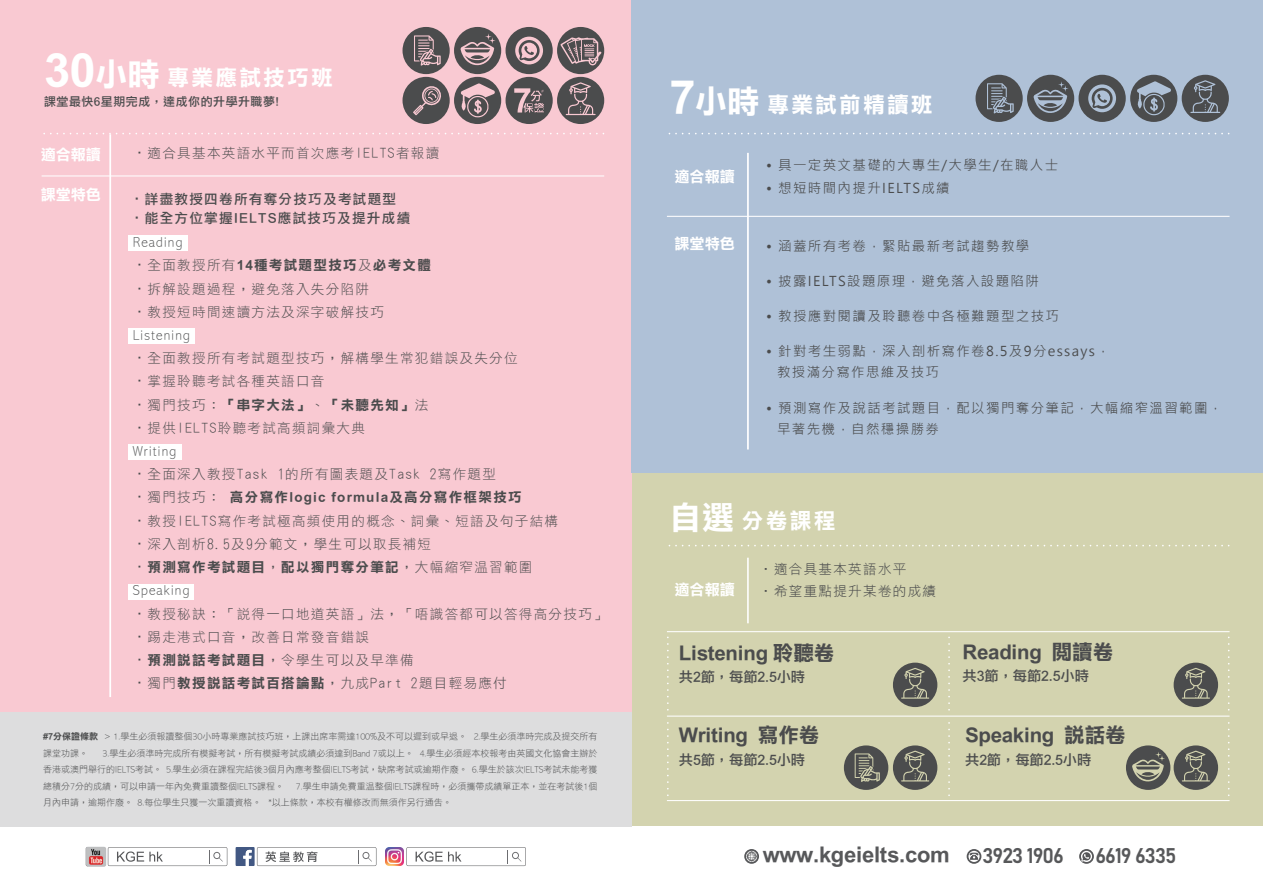
<style>
.page{position:relative;width:1263px;height:893px;background:#fff}
.page>*{position:absolute;margin:0;border:0;box-sizing:border-box;transform-origin:0 0}
.t1{font:22.05px "DF Li Hei Bd HK BF";color:#57585a}
.t2{font:21.75px "DF Li Hei Bd HK BF";letter-spacing:.1em;color:#fff}
.t3{font:21px "Bahnschrift";letter-spacing:-.05em;color:#57585a}
.t4{font:20.55px "DF Li Hei Bd HK BF";color:#4b4c4d}
.t5{font:15px "DF Li Hei Bd HK BF";color:#fff}
.t6{font:14.25px "DF Li Hei Md HK BF";color:#4b4c4d}
.t7{font:13.5px/23.2px "DF Li Hei Lt WIN BF";letter-spacing:.1em;color:#4b4c4d}
.t8{font:13.5px/21px "Microsoft Jheng Hei";letter-spacing:.1em;color:#4b4c4d}
.t9{font:13.5px "DF Li Hei Bd HK BF";letter-spacing:.1em;color:#4b4c4d}
.t10{font:13.5px/18.8px "DF Li Hei Md HK BF";letter-spacing:.1em;color:#4b4c4d}
.t11{font:13.5px "DF Li Hei Lt HK BF";letter-spacing:.1em;color:#4b4c4d}
.t12{font:13.5px/21.5px "DF Hei Lt HKP BF";letter-spacing:.1em;color:#4b4c4d}
.t13{font:11.85px "DF Li Hei Md HK BF";letter-spacing:.05em;color:#4b4c4d}
.t14{font:9px/16.5px "DF Li Hei Lt HK BF";color:#4b4c4d}
.s1{font-size:46.95px}
.s2{font-size:32.4px}
.s3{font-family:"DF Li Hei Lt WIN BF"}
.s4{font-family:"DF Li Hei Bd HK BF"}
</style>
<div class="page">
<div style="left:631px;top:473px;width:632px;height:420px;background:#d3d3af"></div>
<div style="left:0;top:0;width:631px;height:712px;background:#f9c9d2"></div>
<div style="left:631px;top:0;width:632px;height:473px;background:#afc1d7"></div>
<div style="left:128px;top:235px;width:60px;height:16px;background:#fff"></div>
<div style="left:128px;top:329px;width:67px;height:15px;background:#fff"></div>
<div style="left:128px;top:445px;width:54px;height:15px;background:#fff"></div>
<div style="left:128px;top:584px;width:66px;height:15px;background:#fff"></div>
<hr style="left:109px;top:134px;width:2px;height:563px;background:#fff">
<hr style="left:42px;top:175px;width:562px;height:1px;background:#fff">
<hr style="left:747px;top:153px;width:2px;height:296px;background:#fff">
<hr style="left:747px;top:558px;width:2px;height:65px;background:#fff">
<hr style="left:667px;top:216px;width:562px;height:1px;background:#fff">
<hr style="left:667px;top:631px;width:562px;height:1px;background:#fff">
<hr style="left:667px;top:800px;width:562px;height:1px;background:#fff">
<hr style="left:667px;top:716px;width:562px;height:1px;background:#fff">
<div style="left:0;top:826px;width:1263px;height:67px;background:#fff"></div>
<img style="left:85px;top:846px;width:23px;height:21px">
<svg style="left:108px;top:847px;width:119px;height:19px"></svg>
<svg style="left:406px;top:847px;width:120px;height:19px"></svg>
<svg style="left:236px;top:847px;width:140px;height:19px"></svg>
<img style="left:385px;top:847px;width:19px;height:19px">
<svg style="left:966px;top:849px;width:15px;height:15px"></svg>
<svg style="left:1079px;top:849px;width:15px;height:15px"></svg>
<svg style="left:744px;top:849px;width:15px;height:15px"></svg>
<div style="left:0;top:712px;width:631px;height:114px;background:#ddddde"></div>
<svg style="left:893px;top:663px;width:44px;height:44px"></svg>
<svg style="left:1173px;top:663px;width:45px;height:44px"></svg>
<svg style="left:668px;top:545px;width:561px;height:1px"></svg>
<svg style="left:948px;top:637px;width:2px;height:74px"></svg>
<svg style="left:948px;top:722px;width:2px;height:74px"></svg>
<svg style="left:1228px;top:637px;width:1px;height:74px"></svg>
<svg style="left:1228px;top:722px;width:1px;height:74px"></svg>
<svg style="left:667px;top:637px;width:1px;height:74px"></svg>
<svg style="left:667px;top:722px;width:1px;height:74px"></svg>
<svg style="left:668px;top:133px;width:561px;height:1px"></svg>
<svg style="left:43px;top:133px;width:561px;height:1px"></svg>
<svg style="left:844px;top:745px;width:93px;height:45px"></svg>
<svg style="left:975px;top:75px;width:254px;height:47px"></svg>
<svg style="left:1126px;top:745px;width:92px;height:45px"></svg>
<svg style="left:402px;top:27px;width:202px;height:97px"></svg>
<h2 class="t2" style="left:44px;top:67px;width:290px"><span class="s1">30</span><span class="s2">小時</span> 專業應試技巧班</h2>
<h3 class="t13" style="left:44px;top:96px;width:236px">課堂最快6星期完成，達成你的升學升職夢!</h3>
<h3 class="t5" style="left:41px;top:146px;width:62px">適合報讀</h3>
<h3 class="t5" style="left:41px;top:187px;width:62px">課堂特色</h3>
<h3 class="t7" style="left:133px;top:142px;width:308px">‧適合具基本英語水平而首次應考IELTS者報讀</h3>
<h3 class="t10" style="left:130px;top:190px;width:282px">‧詳盡教授四卷所有奪分技巧及考試題型‧能全方位掌握IELTS應試技巧及提升成績</h3>
<h3 class="t11" style="left:133px;top:235px;width:51px">Reading</h3>
<h3 class="t9" style="left:133px;top:259px;width:300px"><span class="s3">‧全面教授所有</span>14種考試題型技巧<span class="s3">及</span>必考文體</h3>
<h3 class="t7" style="left:133px;top:277px;width:253px">‧拆解設題過程，避免落入失分陷阱‧教授短時間速讀方法及深字破解技巧</h3>
<h3 class="t11" style="left:133px;top:328px;width:58px">Listening</h3>
<h3 class="t7" style="left:133px;top:347px;width:386px">‧全面教授所有考試題型技巧，解構學生常犯錯誤及失分位‧掌握聆聽考試各種英語口音</h3>
<h3 class="t9" style="left:133px;top:398px;width:297px"><span class="s3">‧獨門技巧：</span>「串字大法」<span class="s3">、</span>「未聽先知」<span class="s3">法</span></h3>
<h3 class="t7" style="left:133px;top:416px;width:234px">‧提供IELTS聆聽考試高頻詞彙大典</h3>
<h3 class="t11" style="left:133px;top:444px;width:45px">Writing</h3>
<h3 class="t7" style="left:133px;top:463px;width:365px">‧全面深入教授Task 1的所有圖表題及Task 2寫作題型</h3>
<h3 class="t9" style="left:133px;top:491px;width:390px"><span class="s3">‧獨門技巧：</span> 高分寫作logic formula及高分寫作框架技巧</h3>
<h3 class="t7" style="left:133px;top:509px;width:427px">‧教授IELTS寫作考試極高頻使用的概念、詞彙、短語及句子結構‧深入剖析8.5及9分範文，學生可以取長補短</h3>
<h3 class="t9" style="left:133px;top:560px;width:401px"><span class="s3">‧</span>預測寫作考試題目<span class="s3">，</span>配以獨門奪分筆記<span class="s3">，大幅縮窄溫習範圍</span></h3>
<h3 class="t11" style="left:133px;top:583px;width:58px">Speaking</h3>
<h3 class="t7" style="left:133px;top:602px;width:475px">‧教授秘訣：「說得一口地道英語」法，「唔識答都可以答得高分技巧」‧踢走港式口音，改善日常發音錯誤<br>‧<span class="s4">預測說話考試題目</span>，令學生可以及早準備<br>‧獨門<span class="s4">教授說話考試百搭論點</span>，九成Part 2題目輕易應付</h3>
<p class="t14" style="left:43px;top:729px;width:556px"><span class="s4">#7分保證條款</span> &gt; 1.學生必須報讀整個30小時專業應試技巧班，上課出席率需達100%及不可以遲到或早退。 2.學生必須準時完成及提交所有課堂功課。</p>
<p class="t14" style="left:43px;top:745px;width:556px;text-align:justify;text-indent:59px">3.學生必須準時完成所有模擬考試，所有模擬考試成績必須達到Band 7或以上。 4.學生必須經本校報考由英國文化協會主辦於香港或澳門舉行的IELTS考試。 5.學生必須在課程完結後3個月內應考整個IELTS考試，缺席考試或逾期作廢。 6.學生於該次IELTS考試未能考獲總積分7分的成績，可以申請一年內免費重讀整個IELTS課程。</p>
<p class="t14" style="left:43px;top:778px;width:556px;text-indent:253px">7.學生申請免費重溫整個IELTS課程時，必須攜帶成績單正本，並在考試後1個月內申請，逾期作廢。 8.每位學生只獲一次重讀資格。 *以上條款，本校有權修改而無須作另行通告。</p>
<h2 class="t2" style="left:669px;top:93px;width:265px"><span class="s1">7</span><span class="s2">小時</span> 專業試前精讀班</h2>
<h3 class="t5" style="left:674px;top:169px;width:62px">適合報讀</h3>
<h3 class="t5" style="left:674px;top:236px;width:62px">課堂特色</h3>
<h3 class="t8" style="left:766px;top:154px;width:293px">• 具一定英文基礎的大專生/大學生/在職人士</h3>
<h3 class="t8" style="left:766px;top:178px;width:185px">• 想短時間內提升IELTS成績</h3>
<h3 class="t8" style="left:766px;top:235px;width:265px">• 涵蓋所有考卷，緊貼最新考試趨勢教學</h3>
<h3 class="t8" style="left:766px;top:271px;width:274px">• 披露IELTS設題原理，避免落入設題陷阱</h3>
<h3 class="t8" style="left:766px;top:306px;width:294px">• 教授應對閱讀及聆聽卷中各極難題型之技巧</h3>
<h3 class="t8" style="left:777px;top:341px;width:334px;text-indent:-11px">• 針對考生弱點，深入剖析寫作卷8.5及9分essays，教授滿分寫作思維及技巧</h3>
<h3 class="t8" style="left:777px;top:397px;width:447px;text-indent:-11px">• 預測寫作及說話考試題目，配以獨門奪分筆記，大幅縮窄溫習範圍，早著先機，自然穩操勝券</h3>
<h2 class="t2" style="left:669px;top:509px;width:168px"><span class="s2">自選</span>分卷課程</h2>
<h3 class="t12" style="left:759px;top:558px;width:178px">‧適合具基本英語水平<br>‧希望重點提升某卷的成績</h3>
<h3 class="t5" style="left:674px;top:582px;width:62px">適合報讀</h3>
<h3 class="t4" style="left:679px;top:642px;width:157px">Listening 聆聽卷</h3>
<h3 class="t6" style="left:679px;top:670px;width:128px">共2節，每節2.5小時</h3>
<h3 class="t4" style="left:679px;top:725px;width:142px">Writing 寫作卷</h3>
<h3 class="t6" style="left:679px;top:752px;width:128px">共5節，每節2.5小時</h3>
<h3 class="t4" style="left:962px;top:641px;width:152px">Reading 閱讀卷</h3>
<h3 class="t6" style="left:962px;top:669px;width:128px">共3節，每節2.5小時</h3>
<h3 class="t4" style="left:965px;top:725px;width:162px">Speaking 說話卷</h3>
<h3 class="t6" style="left:965px;top:752px;width:128px">共2節，每節2.5小時</h3>
<h1 class="t1" style="left:763px;top:844px;width:188px">www.kgeielts.com</h1>
<h3 class="t3" style="left:982px;top:840px;width:83px">3923 1906</h3>
<h3 class="t3" style="left:1095px;top:840px;width:82px">6619 6335</h3>
</div>
